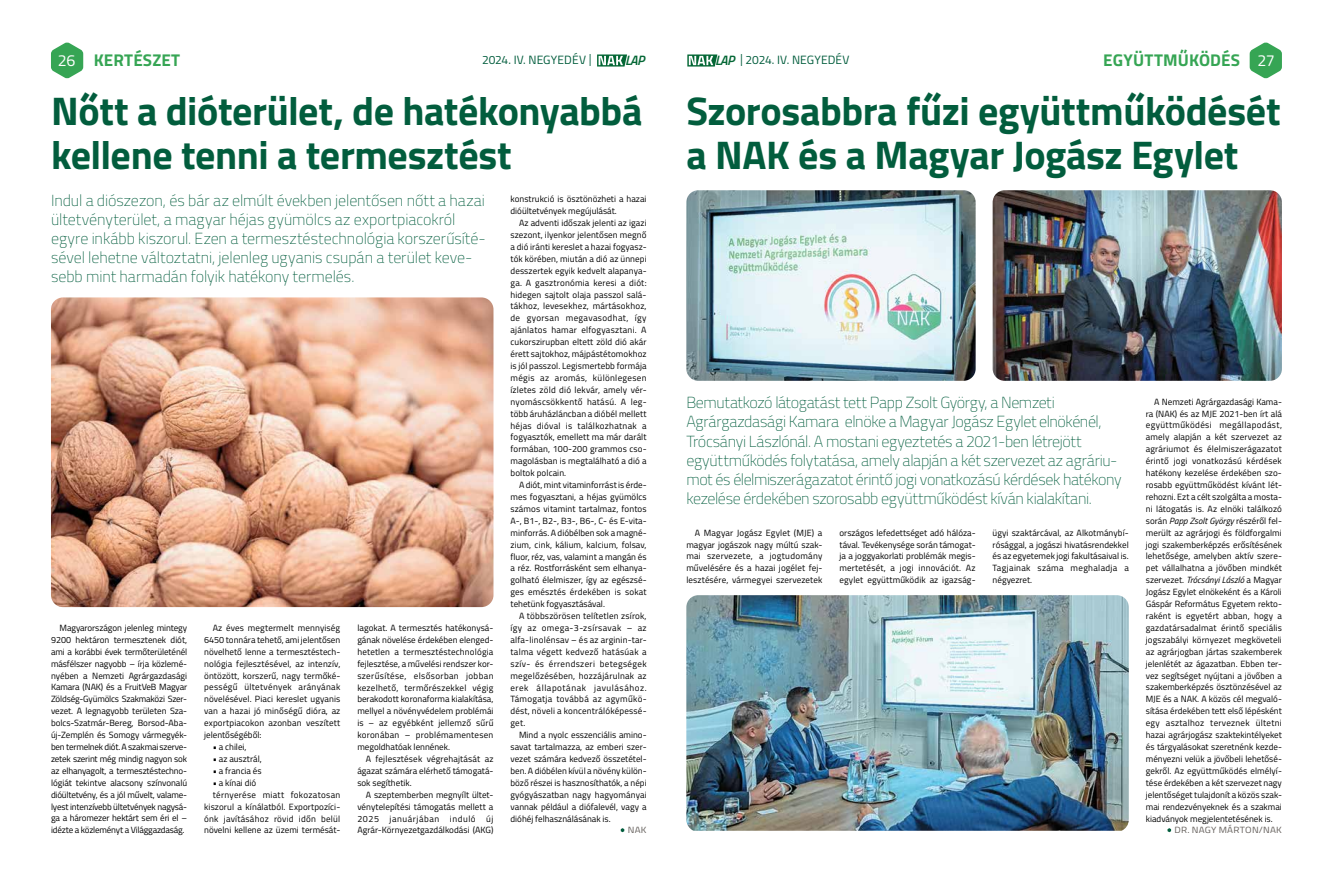
<style>
.page{position:relative;width:1333px;height:879px;background:#fff}
.page>*{position:absolute;margin:0;border:0;box-sizing:border-box;transform-origin:0 0}
.t1{font:700 40px/44px "Titillium";letter-spacing:-.01em;color:#025d3d}
.t2{font:700 17px "Titillium";letter-spacing:.01em;color:#36a554}
.t3{font:100 16px/19.2px "Titillium";letter-spacing:-.01em;color:#025d3d}
.t4{font:italic 600 13.6px "Titillium";color:#046735}
.t5{font:12px "Titillium";color:#025d3d}
.t6{font:9px/11.9px "Titillium";letter-spacing:.005em;color:#000;text-align:justify}
.t7{font:9px "Titillium";letter-spacing:.025em;color:#000}
.t8{font:9px "Titillium";letter-spacing:.035em;color:#000}
.t9{font:9px "Titillium";letter-spacing:.025em;color:#65605c;scale:1.1 1}
.s1{font-weight:400;font-size:16px;color:#fff}
.s2{font-family:"Myriad Pro"}
.s3{font-weight:600;font-style:italic;font-size:13.6px;color:#046735}
.s4{font-style:italic}
</style>
<div class="page">
<svg style="left:687px;top:54px;width:30px;height:13px"></svg>
<svg style="left:597px;top:54px;width:30px;height:13px"></svg>
<svg style="left:51px;top:42px;width:32px;height:36px"></svg>
<svg style="left:1249px;top:42px;width:32px;height:36px"></svg>
<svg style="left:620px;top:828px;width:4px;height:4px"></svg>
<img style="left:992px;top:190px;width:289px;height:191px">
<img style="left:686px;top:595px;width:442px;height:236px">
<img style="left:686px;top:190px;width:289px;height:191px">
<img style="left:51px;top:297px;width:442px;height:310px">
<h2 class="t2" style="left:58px;top:47px;width:124px"><span class="s1">26</span> KERTÉSZET</h2>
<h2 class="t2" style="left:1103px;top:47px;width:173px">EGYÜTTMŰKÖDÉS <span class="s1">27</span></h2>
<h3 class="t5" style="left:482px;top:51px;width:111px">2024. IV. negyedév <span class="s2">|</span></h3>
<h3 class="t5" style="left:715px;top:51px;width:134px"><span class="s3">LAP</span> <span class="s2">|</span> 2024. IV. negyedév</h3>
<h3 class="t4" style="left:625px;top:50px;width:21px">LAP</h3>
<h1 class="t1" style="left:51px;top:87px;width:593px">Nőtt a dióterület, de hatékonyabbá kellene tenni a termesztést</h1>
<p class="t3" style="left:51px;top:190px;width:436px">Indul a diószezon, és bár az elmúlt években jelentősen nőtt a hazai ültetvényterület, a magyar héjas gyümölcs az exportpiacokról egyre inkább kiszorul. Ezen a termesztéstechnológia korszerűsíté&shy;sével lehetne változtatni, jelenleg ugyanis csupán a terület keve&shy;sebb mint harmadán folyik hatékony termelés.</p>
<p class="t6" style="left:51px;top:621px;width:138px;text-indent:9px">Magyarországon jelenleg mintegy 9200 hektáron termesztenek diót, ami a korábbi évek termőterületénél másfélszer nagyobb – írja közlemé&shy;nyében a N emzeti Agrárgazdasági Kamara (NAK) és a FruitVeB Magyar Zöldség-Gyümölcs Szakmaközi Szer&shy;vezet. A legnagyobb területen Sza&shy;bolcs-Szatmár-Bereg, Borsod-Aba&shy;új-Zemplén és Somogy vármegyék&shy;ben termelnek diót. A szakmai szerve&shy;zetek szerint még mindig nagyon sok az elhanyagolt, a termesztéstechno&shy;lógiát tekintve alacsony színvonalú dióültetvény, és a jól művelt, valame&shy;lyest intenzívebb ültetvények nagysá&shy;ga a háromezer hektárt sem éri el – idézte a közleményt a Világgazdaság.</p>
<p class="t6" style="left:204px;top:621px;width:138px;text-indent:9px">Az éves megtermelt mennyiség 6450 tonnára tehető, ami jelentősen növelhető lenne a termesztéstech&shy;nológia fejlesztésével, az intenzív, öntözött, korszerű, nagy termőké&shy;pességű ültetvények arányának növelésével. Piaci kereslet ugyanis van a hazai jó minőségű dióra, az exportpiacokon azonban veszített jelentőségéből:</p>
<p class="t6" style="left:213px;top:740px;width:35px">• a chilei,</p>
<p class="t6" style="left:213px;top:752px;width:51px">• az ausztrál,</p>
<p class="t6" style="left:213px;top:764px;width:50px">• a francia és</p>
<p class="t6" style="left:213px;top:776px;width:45px">• a kínai dió</p>
<p class="t8" style="left:213px;top:788px;width:129px">térnyerése miatt fokozatosan</p>
<p class="t6" style="left:204px;top:800px;width:138px">kiszorul a kínálatból. Exportpozíci-</p>
<p class="t7" style="left:204px;top:812px;width:138px">ónk javításához rövid időn belül</p>
<p class="t6" style="left:204px;top:824px;width:138px">növelni kellene az üzemi termésát-</p>
<p class="t6" style="left:357px;top:621px;width:138px">lagokat. A termesztés hatékonysá&shy;gának növelése érdekében elenged&shy;hetetlen a termesztéstechnológia fejlesztése, a művelési rendszer kor&shy;szerűsítése, elsősorban jobban kezelhető, termőrészekkel végig berakodott koronaforma kialakítása, mellyel a növényvédelem problémái is – az egyébként jellemző sűrű koronában – problémamentesen megoldhatóak lennének.</p>
<p class="t6" style="left:357px;top:752px;width:138px;text-indent:9px">A fejlesztések végrehajtását az ágazat számára elérhető támogatá&shy;sok segíthetik.</p>
<p class="t6" style="left:357px;top:788px;width:138px;text-indent:9px">A szeptemberben megnyílt ültet&shy;vénytelepítési támogatás mellett a 2025 januárjában induló új Agrár-Környezetgazdálkodási (AKG)</p>
<p class="t6" style="left:510px;top:193px;width:138px">konstrukció is ösztönözheti a hazai dióültetvények megújulását.</p>
<p class="t6" style="left:510px;top:216px;width:138px;text-indent:9px">Az adventi időszak jelenti az igazi szezont, ilyenkor jelentősen megnő a dió iránti kereslet a hazai fogyasz&shy;tók körében, miután a dió az ünnepi desszertek egyik kedvelt alapanya&shy;ga. A gasztronómia keresi a diót: hidegen sajtolt olaja passzol salá&shy;tákhoz, levesekhez, mártásokhoz, de gyorsan megavasodhat, így ajánlatos hamar elfogyasztani. A cukorszirupban eltett zöld dió akár érett sajtokhoz, májpástétomokhoz is jól passzol. Legismertebb formája mégis az aromás, különlegesen ízletes zöld dió lekvár, amely vér&shy;nyomáscsökkentő hatású. A leg&shy;több áruházláncban a dióbél mellett héjas dióval is találkozhatnak a fogyasztók, emellett ma már darált formában, 100-200 grammos cso&shy;magolásban is megtalálható a dió a boltok polcain.</p>
<p class="t6" style="left:510px;top:478px;width:138px;text-indent:9px">A diót, mint vitaminforrást is érde&shy;mes fogyasztani, a héjas gyümölcs számos vitamint tartalmaz, fontos A-, B1-, B2-, B3-, B6-, C- és E-vita&shy;minforrás. A dióbélben sok a magné&shy;zium, cink, kálium, kalcium, folsav, fluor, réz, vas, valamint a mangán és a réz. Rostforrásként sem elhanya&shy;golható élelmiszer, így az egészsé&shy;ges emésztés érdekében is sokat tehetünk fogyasztásával.</p>
<p class="t6" style="left:510px;top:609px;width:138px;text-indent:9px">A többszörösen telítetlen zsírok, így az omega-3-zsírsavak – az alfa-linolénsav – és az arginin-tar&shy;talma végett kedvező hatásúak a szív- és érrendszeri betegségek megelőzésében, hozzájárulnak az erek állapotának javulásához.<br>Támogatja továbbá az agyműkö&shy;dést, növeli a koncentrálóképessé&shy;get.</p>
<p class="t6" style="left:510px;top:728px;width:138px;text-indent:9px">Mind a nyolc esszenciális amino&shy;savat tartalmazza, az emberi szer&shy;vezet számára kedvező összetétel&shy;ben. A dióbélen kívül a növény külön&shy;böző részei is hasznosíthatók, a népi gyógyászatban nagy hagyományai vannak például a diófalevél, vagy a dióhéj felhasználásának is.</p>
<p class="t9" style="left:628px;top:823px;width:19px">NAK</p>
<h1 class="t1" style="left:686px;top:87px;width:596px">Szorosabbra fűzi együttműködését a NAK és a Magyar Jogász Egylet</h1>
<p class="t3" style="left:686px;top:392px;width:437px">Bemutatkozó látogatást tett Papp Zsolt György, a Nemzeti Agrárgazdasági Kamara elnöke a Magyar Jogász Egylet elnökénél, Trócsányi Lászlónál. A mostani egyeztetés a 2021-ben létrejött együttműködés folytatása, amely alapján a két szervezet az agráriu&shy;mot és élelmiszerágazatot érintő jogi vonatkozású kérdések hatékony kezelése érdekében szorosabb együttműködést kíván kialakítani.</p>
<p class="t6" style="left:686px;top:526px;width:138px;text-indent:9px">A Magyar Jogász Egylet (MJE) a magyar jogászok nagy múltú szak&shy;mai szervezete, a jogtudomány művelésére és a hazai jogélet fej&shy;lesztésére, vármegyei szervezetek</p>
<p class="t6" style="left:839px;top:526px;width:138px">országos lefedettséget adó hálóza&shy;tával. Tevékenysége során támogat&shy;ja a joggyakorlati problémák megis&shy;mertetését, a jogi innovációt. Az egylet együttműködik az igazság-</p>
<p class="t6" style="left:992px;top:526px;width:138px">ügyi szaktárcával, az Alkotmánybí&shy;rósággal, a jogászi hivatásrendekkel és az egyetemek jogi fakultásaival is.<br>Tagjainak száma meghaladja a négyezret.</p>
<p class="t6" style="left:1145px;top:395px;width:138px;text-indent:9px">A N emzeti Agrárgazdasági Kama&shy;ra (NAK) és az MJE 2021-ben írt alá együttműködési megállapodást, amely alapján a két szervezet az agráriumot és élelmiszerágazatot érintő jogi vonatkozású kérdések hatékony kezelése érdekében szo&shy;rosabb együttműködést kívánt lét&shy;rehozni. Ezt a célt szolgálta a mosta&shy;ni látogatás is. Az elnöki találkozó során <span class="s4">Papp Zsolt György</span> részéről fel&shy;merült az agrárjogi és földforgalmi jogi szakemberképzés erősítésének lehetősége, amelyben aktív szere&shy;pet vállalhatna a jövőben mindkét szervezet. <span class="s4">Trócsányi László</span> a Magyar Jogász Egylet elnökeként és a Károli Gáspár Református Egyetem rekto&shy;raként is egyetért abban, hogy a gazdatársadalmat érintő speciális jogszabályi környezet megköveteli az agrárjogban jártas szakemberek jelenlétét az ágazatban. Ebben ter&shy;vez segítséget nyújtani a jövőben a szakemberképzés ösztönzésével az MJE és a NAK. A közös cél megvaló&shy;sítása érdekében tett első lépésként egy asztalhoz terveznek ültetni hazai agrárjogász szaktekintélyeket és tárgyalásokat szeretnénk kezde&shy;ményezni velük a jövőbeli lehetősé&shy;gekről. Az együttműködés elmélyí&shy;tése érdekében a két szervezet nagy jelentőséget tulajdonít a közös szak&shy;mai rendezvényeknek és a szakmai kiadványok megjelentetésének is.</p>
<p class="t9" style="left:1174px;top:823px;width:99px">DR. NAGY MÁRTON/NAK</p>
</div>
